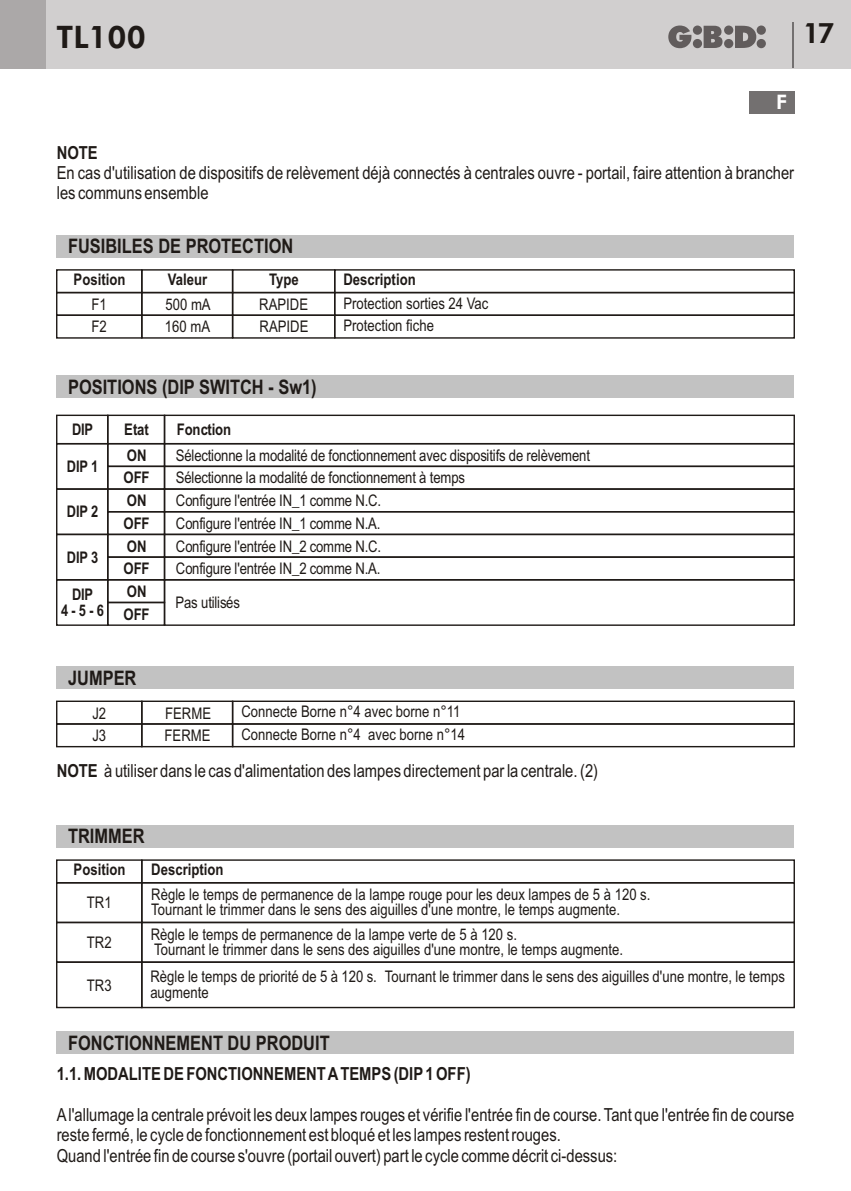
<style>
.page{position:relative;width:851px;height:1191px;background:#fff}
.page>*{position:absolute;margin:0;border:0;box-sizing:border-box;transform-origin:0 0}
.t1{font:800 31px "Futura BT";color:#1f1a17}
.t2{font:800 28px "Futura BT";color:#1f1a17}
.t3{font:700 20px "Arial Narrow";color:#1f1a17}
.t4{font:800 20px "Futura BT";color:#fff}
.t5{font:18px/20.4px "Arial Narrow";color:#1f1a17}
.t6{font:700 18px "Arial Narrow";color:#1f1a17}
.t7{font:16px/22.4px "Arial Narrow";color:#1f1a17}
.t8{font:700 16px/22.6px "Arial Narrow";color:#1f1a17}
.s1{font-weight:700}
</style>
<div class="page">
<div style="left:0;top:0;width:850px;height:68px;background:#d1cfcf"></div>
<div style="left:0;top:0;width:45px;height:68px;background:#aba8a8"></div>
<svg style="left:668px;top:26px;width:97px;height:22px"></svg>
<hr style="left:792px;top:23px;width:2px;height:45px;background:#737070">
<div style="left:748px;top:91px;width:46px;height:22px;background:#737070"></div>
<div style="left:56px;top:269px;width:86px;height:24px;border:1px solid #1f1a17"></div>
<div style="left:141px;top:269px;width:92px;height:24px;border:1px solid #1f1a17"></div>
<div style="left:232px;top:269px;width:103px;height:24px;border:1px solid #1f1a17"></div>
<div style="left:141px;top:292px;width:92px;height:24px;border:1px solid #1f1a17"></div>
<div style="left:232px;top:292px;width:103px;height:24px;border:1px solid #1f1a17"></div>
<div style="left:141px;top:314px;width:92px;height:25px;border:1px solid #1f1a17"></div>
<div style="left:232px;top:314px;width:103px;height:25px;border:1px solid #1f1a17"></div>
<div style="left:334px;top:269px;width:460px;height:24px;border:1px solid #1f1a17"></div>
<div style="left:334px;top:292px;width:460px;height:24px;border:1px solid #1f1a17"></div>
<div style="left:334px;top:314px;width:460px;height:25px;border:1px solid #1f1a17"></div>
<div style="left:56px;top:292px;width:86px;height:24px;border:1px solid #1f1a17"></div>
<div style="left:56px;top:314px;width:86px;height:25px;border:1px solid #1f1a17"></div>
<div style="left:57px;top:235px;width:737px;height:22px;background:#c2c2c2"></div>
<div style="left:56px;top:859px;width:86px;height:24px;border:1px solid #1f1a17"></div>
<div style="left:141px;top:859px;width:653px;height:24px;border:1px solid #1f1a17"></div>
<div style="left:141px;top:882px;width:653px;height:41px;border:1px solid #1f1a17"></div>
<div style="left:141px;top:921px;width:653px;height:42px;border:1px solid #1f1a17"></div>
<div style="left:141px;top:961px;width:653px;height:47px;border:1px solid #1f1a17"></div>
<div style="left:56px;top:882px;width:86px;height:41px;border:1px solid #1f1a17"></div>
<div style="left:56px;top:921px;width:86px;height:42px;border:1px solid #1f1a17"></div>
<div style="left:56px;top:961px;width:86px;height:47px;border:1px solid #1f1a17"></div>
<div style="left:57px;top:825px;width:737px;height:22px;background:#c2c2c2"></div>
<div style="left:141px;top:700px;width:92px;height:24px;border:1px solid #1f1a17"></div>
<div style="left:141px;top:723px;width:92px;height:24px;border:1px solid #1f1a17"></div>
<div style="left:232px;top:700px;width:562px;height:24px;border:1px solid #1f1a17"></div>
<div style="left:232px;top:723px;width:562px;height:24px;border:1px solid #1f1a17"></div>
<div style="left:56px;top:700px;width:86px;height:24px;border:1px solid #1f1a17"></div>
<div style="left:56px;top:723px;width:86px;height:24px;border:1px solid #1f1a17"></div>
<div style="left:57px;top:666px;width:737px;height:23px;background:#c2c2c2"></div>
<div style="left:56px;top:414px;width:52px;height:30px;border:1px solid #1f1a17"></div>
<div style="left:107px;top:414px;width:58px;height:30px;border:1px solid #1f1a17"></div>
<div style="left:164px;top:414px;width:630px;height:30px;border:1px solid #1f1a17"></div>
<div style="left:56px;top:443px;width:52px;height:47px;border:1px solid #1f1a17"></div>
<div style="left:107px;top:443px;width:58px;height:24px;border:1px solid #1f1a17"></div>
<div style="left:164px;top:443px;width:630px;height:24px;border:1px solid #1f1a17"></div>
<div style="left:164px;top:465px;width:630px;height:25px;border:1px solid #1f1a17"></div>
<div style="left:107px;top:465px;width:58px;height:25px;border:1px solid #1f1a17"></div>
<div style="left:56px;top:488px;width:52px;height:47px;border:1px solid #1f1a17"></div>
<div style="left:107px;top:488px;width:58px;height:24px;border:1px solid #1f1a17"></div>
<div style="left:164px;top:488px;width:630px;height:24px;border:1px solid #1f1a17"></div>
<div style="left:164px;top:511px;width:630px;height:24px;border:1px solid #1f1a17"></div>
<div style="left:107px;top:511px;width:58px;height:24px;border:1px solid #1f1a17"></div>
<div style="left:56px;top:534px;width:52px;height:46px;border:1px solid #1f1a17"></div>
<div style="left:107px;top:534px;width:58px;height:24px;border:1px solid #1f1a17"></div>
<div style="left:164px;top:534px;width:630px;height:24px;border:1px solid #1f1a17"></div>
<div style="left:164px;top:556px;width:630px;height:24px;border:1px solid #1f1a17"></div>
<div style="left:107px;top:556px;width:58px;height:24px;border:1px solid #1f1a17"></div>
<div style="left:56px;top:579px;width:52px;height:47px;border:1px solid #1f1a17"></div>
<div style="left:107px;top:579px;width:58px;height:24px;border:1px solid #1f1a17"></div>
<div style="left:164px;top:579px;width:630px;height:47px;border:1px solid #1f1a17"></div>
<div style="left:107px;top:602px;width:58px;height:24px;border:1px solid #1f1a17"></div>
<div style="left:57px;top:375px;width:737px;height:23px;background:#c2c2c2"></div>
<div style="left:57px;top:1031px;width:737px;height:22px;background:#c2c2c2"></div>
<h1 class="t1" style="left:56px;top:24px;width:91px">TL100</h1>
<h2 class="t2" style="left:802px;top:22px;width:33px">17</h2>
<p class="t4" style="left:776px;top:94px;width:12px">F</p>
<p class="t6" style="left:57px;top:145px;width:43px">NOTE</p>
<p class="t5" style="left:57px;top:164px;width:738px">En cas d'utilisation de dispositifs de relèvement déjà connectés à centrales ouvre - portail, faire attention à brancher les communs ensemble</p>
<p class="t3" style="left:68px;top:239px;width:227px">FUSIBILES DE PROTECTION</p>
<p class="t8" style="left:74px;top:270px;width:53px">Position</p>
<p class="t8" style="left:168px;top:270px;width:41px">Valeur</p>
<p class="t8" style="left:269px;top:270px;width:31px">Type</p>
<p class="t7" style="left:165px;top:294px;width:47px">500 mA</p>
<p class="t7" style="left:259px;top:294px;width:50px">RAPIDE</p>
<p class="t7" style="left:165px;top:317px;width:47px">160 mA</p>
<p class="t7" style="left:92px;top:294px;width:17px">F1<br>F2</p>
<p class="t7" style="left:259px;top:317px;width:50px">RAPIDE</p>
<p class="t3" style="left:68px;top:379px;width:250px">POSITIONS (DIP SWITCH - Sw1)</p>
<p class="t8" style="left:343px;top:270px;width:74px">Description</p>
<p class="t7" style="left:343px;top:293px;width:146px">Protection sorties 24 Vac<br>Protection fiche</p>
<p class="t8" style="left:72px;top:420px;width:23px">DIP</p>
<p class="t8" style="left:124px;top:420px;width:26px">Etat</p>
<p class="t8" style="left:177px;top:420px;width:56px">Fonction</p>
<p class="t8" style="left:67px;top:456px;width:33px">DIP 1</p>
<p class="t8" style="left:123px;top:445px;width:27px">ON<br>OFF</p>
<p class="t8" style="left:67px;top:502px;width:33px">DIP 2</p>
<p class="t8" style="left:123px;top:491px;width:27px">ON<br>OFF</p>
<p class="t8" style="left:67px;top:547px;width:33px">DIP 3</p>
<p class="t8" style="left:123px;top:536px;width:27px">ON<br>OFF</p>
<p class="t8" style="left:61px;top:588px;width:44px;line-height:15.6px;text-align:center">DIP<br>4 - 5 - 6</p>
<p class="t8" style="left:123px;top:581px;width:27px">ON<br>OFF</p>
<p class="t7" style="left:176px;top:445px;width:415px">Sélectionne la modalité de fonctionnement avec dispositifs de relèvement<br>Sélectionne la modalité de fonctionnement à temps<br>Configure l'entrée IN_1 comme N.C.</p>
<p class="t7" style="left:176px;top:513px;width:206px">Configure l'entrée IN_1 comme N.A.</p>
<p class="t7" style="left:176px;top:536px;width:207px">Configure l'entrée IN_2 comme N.C.</p>
<p class="t7" style="left:176px;top:559px;width:206px">Configure l'entrée IN_2 comme N.A.</p>
<p class="t7" style="left:175px;top:592px;width:66px">Pas utilisés</p>
<p class="t3" style="left:68px;top:670px;width:70px">JUMPER</p>
<p class="t7" style="left:92px;top:703px;width:15px">J2<br>J3</p>
<p class="t7" style="left:241px;top:702px;width:225px">Connecte Borne n°4 avec borne n°11<br>Connecte Borne n°4 avec borne n°14</p>
<p class="t7" style="left:164px;top:703px;width:48px">FERME<br>FERME</p>
<p class="t5" style="left:57px;top:762px;width:543px"><span class="s1">NOTE</span> à utiliser dans le cas d'alimentation des lampes directement par la centrale. (2)</p>
<p class="t3" style="left:68px;top:829px;width:78px">TRIMMER</p>
<p class="t8" style="left:74px;top:860px;width:53px">Position</p>
<p class="t8" style="left:151px;top:860px;width:74px">Description</p>
<p class="t7" style="left:151px;top:888px;width:500px;line-height:15.4px">Règle le temps de permanence de la lampe rouge pour les deux lampes de 5 à 120 s.<br>Tournant le trimmer dans le sens des aiguilles d'une montre, le temps augmente.</p>
<p class="t7" style="left:151px;top:927px;width:473px;line-height:15.4px">Règle le temps de permanence de la lampe verte de 5 à 120 s.<br>Tournant le trimmer dans le sens des aiguilles d'une montre, le temps augmente.</p>
<p class="t7" style="left:150px;top:970px;width:636px;line-height:15.4px">Règle le temps de priorité de 5 à 120 s. Tournant le trimmer dans le sens des aiguilles d'une montre, le temps augmente</p>
<p class="t7" style="left:87px;top:893px;width:26px">TR1</p>
<p class="t7" style="left:87px;top:932px;width:26px">TR2</p>
<p class="t7" style="left:87px;top:975px;width:26px">TR3</p>
<p class="t3" style="left:68px;top:1035px;width:263px">FONCTIONNEMENT DU PRODUIT</p>
<p class="t6" style="left:57px;top:1066px;width:415px">1.1. MODALITE DE FONCTIONNEMENT ATEMPS (DIP1 OFF)</p>
<p class="t5" style="left:57px;top:1106px;width:739px">Al'allumage la centrale prévoit les deux lampes rouges et vérifie l'entrée fin de course. Tant que l'entrée fin de course reste fermé, le cycle de fonctionnement est bloqué et les lampes restent rouges.<br>Quand l'entrée fin de course s'ouvre (portail ouvert) part le cycle comme décrit ci-dessus:</p>
</div>
